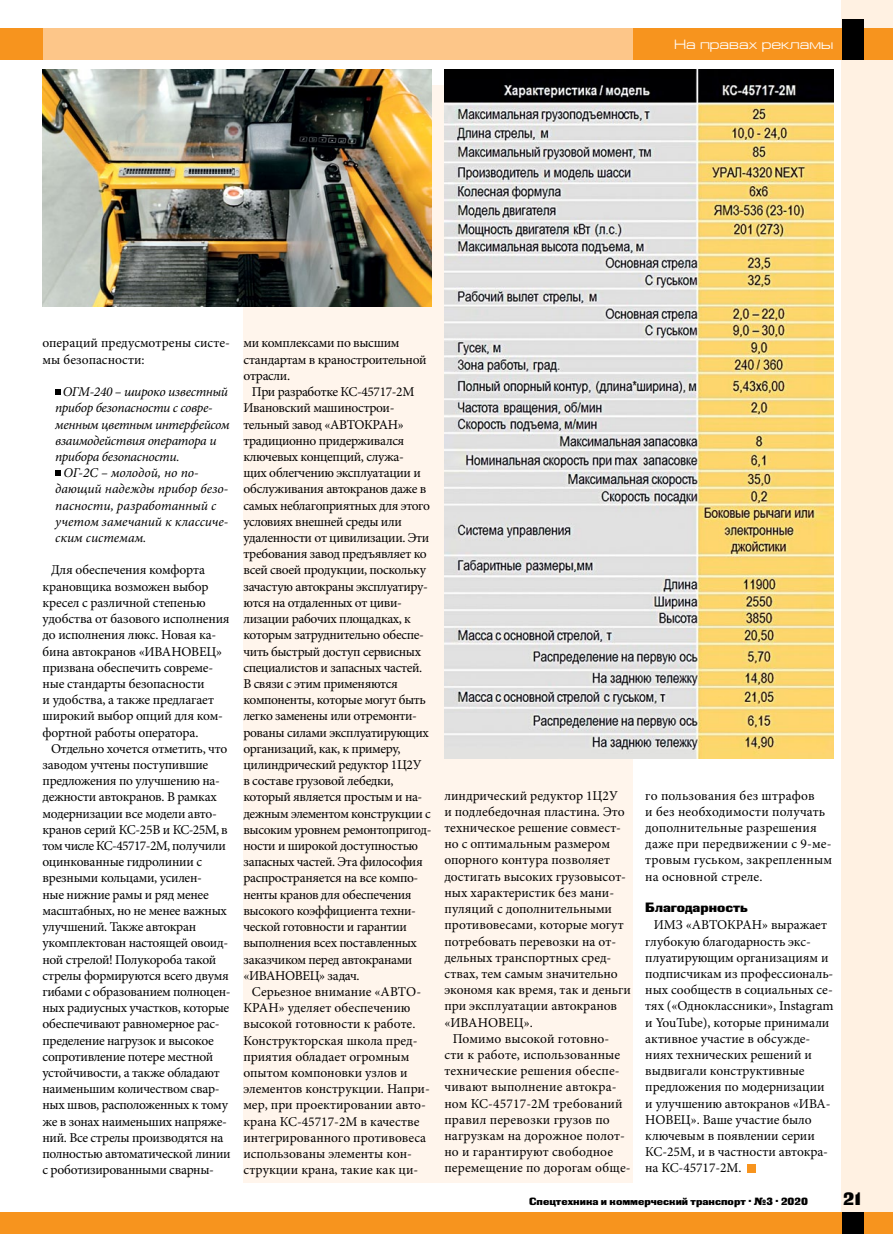
<style>
.page{position:relative;width:893px;height:1234px;background:#fff}
.page>*{position:absolute;margin:0;border:0;box-sizing:border-box;transform-origin:0 0}
.t1{font:18px "Black Grotesk C";color:#000}
.t2{font:13.5px/16.2px "Minion Pro";letter-spacing:-.015em;color:#000}
.t3{font:13.5px/16.2px "Minion Pro";letter-spacing:.01em;color:#000}
.t4{font:italic 13.5px "Minion Pro";letter-spacing:-.02em;color:#000}
.t5{font:italic 13.5px "Minion Pro";color:#000}
.t6{font:13.5px "Minion Pro";letter-spacing:.015em;color:#000}
.t7{font:13.5px "Minion Pro";letter-spacing:.005em;color:#000}
.t8{font:13.5px "Europe Ext";color:#fff}
.t9{font:13.5px "Black Grotesk C";color:#000}
.t10{font:10.5px "Black Grotesk C";color:#000}
</style>
<div class="page">
<div style="left:243px;top:85px;width:389px;height:1097px;background:#fff5ec"></div>
<hr style="left:0;top:27px;width:1px;height:32px;background:#fedcb6">
<img style="left:444px;top:69px;width:389px;height:689px">
<img style="left:43px;top:69px;width:389px;height:237px">
<svg style="left:55px;top:389px;width:5px;height:5px"></svg>
<svg style="left:55px;top:470px;width:5px;height:5px"></svg>
<div style="left:747px;top:1163px;width:9px;height:9px;background:#f7941e"></div>
<div style="left:842px;top:0;width:51px;height:1233px;background:#fff1e2"></div>
<div style="left:0;top:1212px;width:893px;height:21px;background:#f7941e"></div>
<div style="left:842px;top:1212px;width:21px;height:21px;background:#000"></div>
<div style="left:632px;top:28px;width:261px;height:32px;background:#f7941e"></div>
<div style="left:0;top:28px;width:632px;height:32px;background:#fdc689"></div>
<div style="left:0;top:28px;width:43px;height:32px;background:#f7941e"></div>
<div style="left:842px;top:19px;width:21px;height:41px;background:#000"></div>
<p class="t8" style="left:674px;top:37px;width:161px">На правах рекламы</p>
<p class="t2" style="left:43px;top:335px;width:189px">операций предусмотрены систе&shy;мы безопасности:</p>
<p class="t4" style="left:63px;top:382px;width:167px">ОГМ-240 – широко известный</p>
<p class="t4" style="left:55px;top:398px;width:159px">прибор безопасности с совре-</p>
<p class="t4" style="left:55px;top:415px;width:176px">менным цветным интерфейсом</p>
<p class="t4" style="left:55px;top:431px;width:163px">взаимодействия оператора и</p>
<p class="t4" style="left:55px;top:447px;width:126px">прибора безопасности.</p>
<p class="t5" style="left:63px;top:463px;width:137px">ОГ-2С – молодой, но по-</p>
<p class="t5" style="left:55px;top:479px;width:175px">дающий надежды прибор безо-</p>
<p class="t5" style="left:55px;top:496px;width:163px">пасности, разработанный с</p>
<p class="t5" style="left:55px;top:512px;width:175px">учетом замечаний к классиче-</p>
<p class="t5" style="left:55px;top:528px;width:93px">ским системам.</p>
<p class="t2" style="left:43px;top:562px;width:189px;text-indent:9px">Для обеспечения комфорта крановщика возможен выбор кресел с различной степенью удобства от базового исполнения до исполнения люкс. Новая ка&shy;бина автокранов «ИВАНОВЕЦ» призвана обеспечить совреме&shy;ные стандарты безопасности<br>и удобства, а также предлагает широкий выбор опций для ком&shy;фортной работы оператора.</p>
<p class="t2" style="left:43px;top:740px;width:190px;text-indent:9px">Отдельно хочется отметить, что заводом учтены поступившие предложения по улучшению на&shy;дежности автокранов. В рамках модернизации все модели авто&shy;кранов серий КС-25В и КС-25М, в том числе КС-45717-2М, получили оцинкованные гидролинии с врезными кольцами, усилен-<br>ные нижние рамы и ряд менее масштабных, но не менее важных улучшений. Также автокран укомплектован настоящей овоид&shy;ной стрелой! Полукороба такой стрелы формируются всего двумя гибами с образованием полноцен&shy;ных радиусных участков, которые обеспечивают равномерное рас&shy;пределение нагрузок и высокое сопротивление потере местной устойчивости, а также обладают наименьшим количеством свар&shy;ных швов, расположенных к тому же в зонах наименьших напряже&shy;ний. Все стрелы производятся на полностью автоматической линии с роботизированными сварны-</p>
<p class="t2" style="left:243px;top:335px;width:185px">ми комплексами по высшим стандартам в краностроительной отрасли.</p>
<p class="t2" style="left:243px;top:383px;width:190px;text-indent:9px">При разработке КС-45717-2М<br>Ивановский машинострои&shy;тельный завод «АВТОКРАН» традиционно придерживался ключевых концепций, служа-<br>щих облегчению эксплуатации и обслуживания автокранов даже в самых неблагоприятных для этого условиях внешней среды или удаленности от цивилизации. Эти требования завод предъявляет ко всей своей продукции, поскольку зачастую автокраны эксплуатиру&shy;ются на отдаленных от циви&shy;лизации рабочих площадках, к которым затруднительно обеспе&shy;чить быстрый доступ сервисных специалистов и запасных частей.<br>В связи с этим применяются компоненты, которые могут быть легко заменены или отремонти&shy;рованы силами эксплуатирующих организаций, как, к примеру, цилиндрический редуктор 1Ц2У<br>в составе грузовой лебедки, который является простым и на&shy;дежным элементом конструкции с высоким уровнем ремонтопригод&shy;ности и широкой доступностью запасных частей. Эта философия распространяется на все компо&shy;ненты кранов для обеспечения высокого коэффициента техни&shy;ческой готовности и гарантии выполнения всех поставленных заказчиком перед автокранами «ИВАНОВЕЦ» задач.</p>
<p class="t2" style="left:243px;top:983px;width:188px;text-indent:9px">Серьезное внимание «АВТО-<br>КРАН» уделяет обеспечению высокой готовности к работе.<br>Конструкторская школа пред&shy;приятия обладает огромным опытом компоновки узлов и элементов конструкции. Напри&shy;мер, при проектировании авто&shy;крана КС-45717-2М в качестве интегрированного противовеса использованы элементы кон&shy;струкции крана, такие как ци-</p>
<p class="t2" style="left:444px;top:787px;width:175px">линдрический редуктор 1Ц2У</p>
<p class="t2" style="left:444px;top:803px;width:182px">и подлебедочная пластина. Это</p>
<p class="t2" style="left:444px;top:819px;width:178px">техническое решение совмест-</p>
<p class="t2" style="left:444px;top:835px;width:167px">но с оптимальным размером</p>
<p class="t2" style="left:444px;top:851px;width:167px">опорного контура позволяет</p>
<p class="t2" style="left:444px;top:868px;width:183px">достигать высоких грузовысот-</p>
<p class="t2" style="left:444px;top:884px;width:171px">ных характеристик без мани-</p>
<p class="t2" style="left:444px;top:900px;width:169px">пуляций с дополнительными</p>
<p class="t2" style="left:444px;top:916px;width:181px">противовесами, которые могут</p>
<p class="t2" style="left:444px;top:932px;width:173px">потребовать перевозки на от-</p>
<p class="t2" style="left:444px;top:949px;width:169px">дельных транспортных сред-</p>
<p class="t2" style="left:444px;top:965px;width:175px">ствах, тем самым значительно</p>
<p class="t2" style="left:444px;top:981px;width:188px">экономя как время, так и деньги</p>
<p class="t2" style="left:444px;top:997px;width:174px">при эксплуатации автокранов</p>
<p class="t2" style="left:444px;top:1013px;width:90px">«ИВАНОВЕЦ».</p>
<p class="t7" style="left:453px;top:1029px;width:158px">Помимо высокой готовно-</p>
<p class="t3" style="left:444px;top:1046px;width:177px">сти к работе, использованные</p>
<p class="t3" style="left:444px;top:1062px;width:177px">технические решения обеспе-</p>
<p class="t3" style="left:444px;top:1078px;width:174px">чивают выполнение автокра-</p>
<p class="t3" style="left:444px;top:1094px;width:180px">ном КС-45717-2М требований</p>
<p class="t3" style="left:444px;top:1111px;width:167px">правил перевозки грузов по</p>
<p class="t3" style="left:444px;top:1127px;width:182px">нагрузкам на дорожное полот-</p>
<p class="t6" style="left:444px;top:1142px;width:170px">но и гарантируют свободное</p>
<p class="t3" style="left:444px;top:1159px;width:188px">перемещение по дорогам обще-</p>
<p class="t3" style="left:645px;top:787px;width:188px">го пользования без штрафов<br>и без необходимости получать дополнительные разрешения даже при передвижении с 9-ме&shy;тровым гуськом, закрепленным на основной стреле.</p>
<p class="t9" style="left:645px;top:898px;width:104px">Благодарность</p>
<p class="t2" style="left:645px;top:916px;width:190px;text-indent:9px">ИМЗ «АВТОКРАН» выражает глубокую благодарность экс&shy;плуатирующим организациям и подписчикам из профессиональ&shy;ных сообществ в социальных се&shy;тях («Одноклассники», Instagram и YouTube), которые принимали активное участие в обсужде&shy;ниях технических решений и выдвигали конструктивные предложения по модернизации и улучшению автокранов «ИВА-<br>НОВЕЦ». Ваше участие было ключевым в появлении серии<br>КС-25М, и в частности автокра&shy;на КС-45717-2М.</p>
<p class="t10" style="left:529px;top:1194px;width:280px">Спецтехника и коммерческий транспорт . №3 . 2020</p>
<h1 class="t1" style="left:843px;top:1188px;width:19px">21</h1>
</div>
